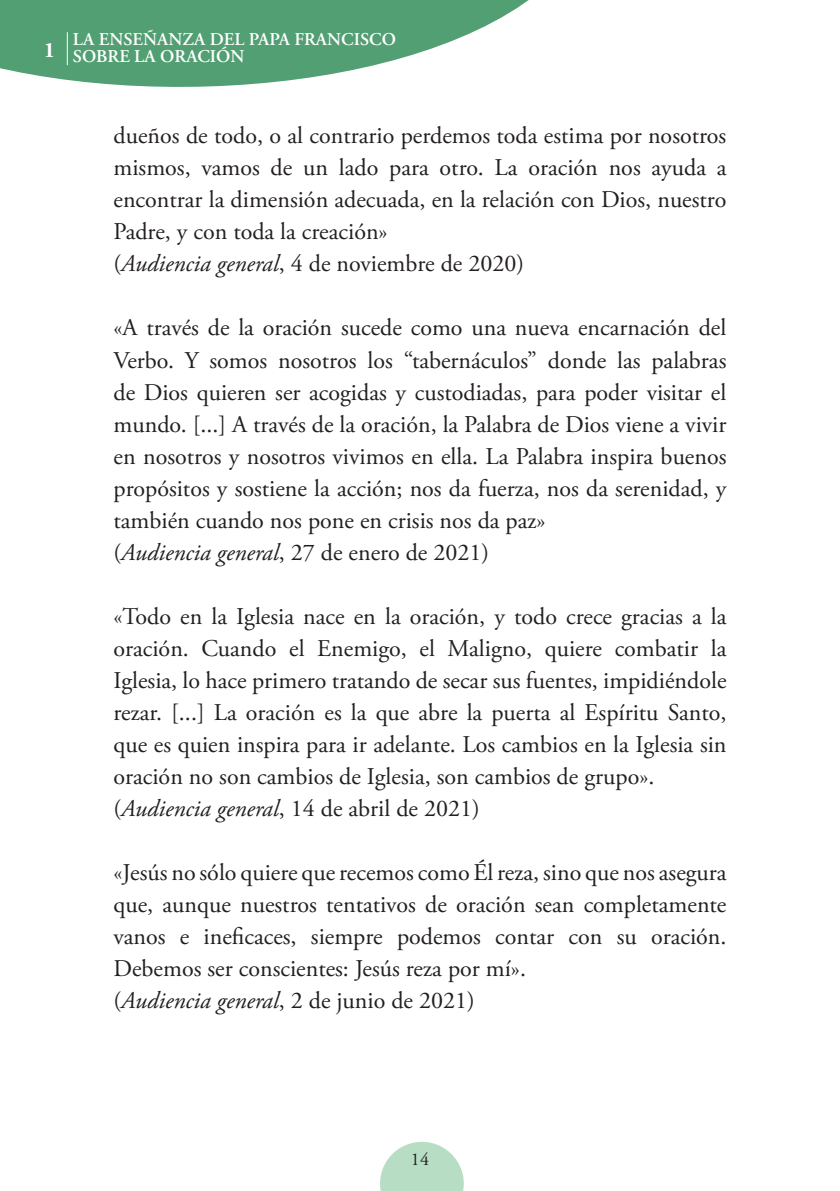
<style>
.page{position:relative;width:840px;height:1191px;background:#fff}
.page>*{position:absolute;margin:0;border:0;box-sizing:border-box;transform-origin:0 0}
.t1{font:24px/32px "Adobe Garamond Pro";color:#231f20}
.t2{font:700 22px "Adobe Garamond Pro";color:#fff}
.t3{font:600 18px/17px "Adobe Garamond Pro";color:#fff}
.t4{font:18px "Adobe Garamond Pro";color:#231f20}
.s1{font-style:italic}
</style>
<div class="page">
<svg style="left:380px;top:1141px;width:83px;height:50px"></svg>
<svg style="left:0;top:0;width:529px;height:87px;fill:#519f72"></svg>
<hr style="left:67px;top:32px;width:1px;height:33px;background:#fff">
<hr style="left:839px;top:0;width:1px;height:1191px;background:#d5ebdc">
<svg style="left:839px;top:942px;width:1px;height:117px"></svg>
<svg style="left:839px;top:618px;width:1px;height:270px"></svg>
<p class="t2" style="left:44px;top:37px;width:13px">1</p>
<p class="t3" style="left:73px;top:31px;width:324px">LA ENSEÑANZA DEL PAPA FRANCISCO<br>SOBRE LA ORACIÓN</p>
<p class="t1" style="left:113px;top:121px;width:614px">dueños de todo, o al contrario perdemos toda estima por nosotros mismos, vamos de un lado para otro. La oración nos ayuda a encontrar la dimensión adecuada, en la relación con Dios, nuestro Padre, y con toda la creación»<br>(<span class="s1">Audiencia general</span>, 4 de noviembre de 2020)</p>
<p class="t1" style="left:113px;top:313px;width:614px">«A través de la oración sucede como una nueva encarnación del Verbo. Y somos nosotros los “tabernáculos” donde las palabras de Dios quieren ser acogidas y custodiadas, para poder visitar el mundo. [...] A través de la oración, la Palabra de Dios viene a vivir en nosotros y nosotros vivimos en ella. La Palabra inspira buenos propósitos y sostiene la acción; nos da fuerza, nos da serenidad, y también cuando nos pone en crisis nos da paz»<br>(<span class="s1">Audiencia general</span>, 27 de enero de 2021)</p>
<p class="t1" style="left:113px;top:601px;width:614px">«Todo en la Iglesia nace en la oración, y todo crece gracias a la oración. Cuando el Enemigo, el Maligno, quiere combatir la Iglesia, lo hace primero tratando de secar sus fuentes, impidiéndole rezar. [...] La oración es la que abre la puerta al Espíritu Santo, que es quien inspira para ir adelante. Los cambios en la Iglesia sin oración no son cambios de Iglesia, son cambios de grupo». (<span class="s1">Audiencia general</span>, 14 de abril de 2021)</p>
<p class="t1" style="left:113px;top:857px;width:614px">«Jesús no sólo quiere que recemos como Él reza, sino que nos asegura que, aunque nuestros tentativos de oración sean completamente vanos e ineficaces, siempre podemos contar con su oración.<br>Debemos ser conscientes: Jesús reza por mí».<br>(<span class="s1">Audiencia general</span>, 2 de junio de 2021)</p>
<p class="t4" style="left:411px;top:1148px;width:19px">14</p>
</div>
